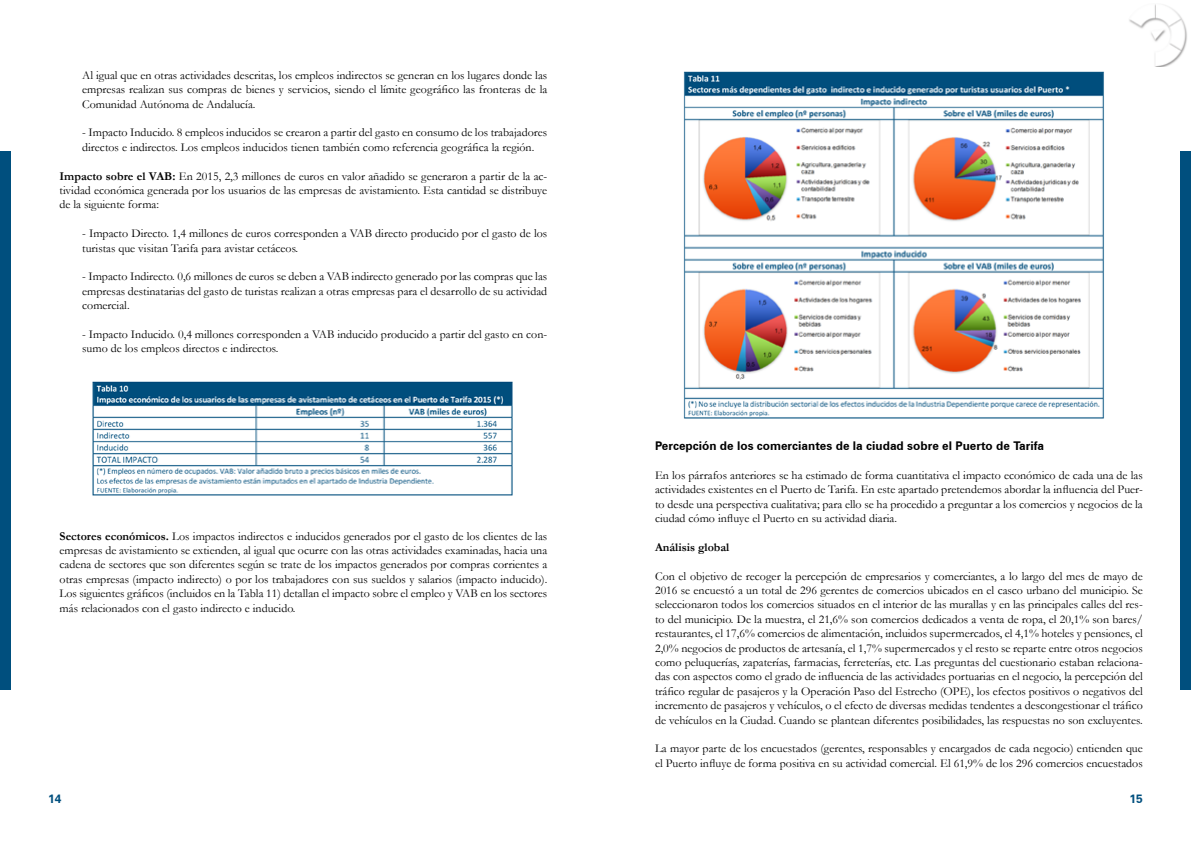
<style>
.page{position:relative;width:1191px;height:842px;background:#fff}
.page>*{position:absolute;margin:0;border:0;box-sizing:border-box;transform-origin:0 0}
.t1{font:12px/14.4px "Garamond";color:#000;text-align:justify}
.t2{font:700 12px "Zurich BT";color:#000}
.t3{font:700 12px "Garamond";color:#000}
.t4{font:700 12px "Zurich BT";color:#004f7e}
.s1{font-weight:700}
</style>
<div class="page">
<img style="left:1129px;top:4px;width:58px;height:62px">
<div style="left:0;top:152px;width:11px;height:538px;background:#004f7e"></div>
<div style="left:1180px;top:152px;width:11px;height:538px;background:#004f7e"></div>
<img style="left:92px;top:381px;width:421px;height:115px">
<img style="left:683px;top:71px;width:421px;height:347px">
<p class="t1" style="left:82px;top:67px;width:466px">Al igual que en otras actividades descritas, los empleos indirectos se generan en los lugares donde las empresas realizan sus compras de bienes y servicios, siendo el límite geográfico las fronteras de la Comunidad Autónoma de Andalucía.</p>
<p class="t1" style="left:82px;top:125px;width:466px">- Impacto Inducido. 8 empleos inducidos se crearon a partir del gasto en consumo de los trabajadores directos e indirectos. Los empleos inducidos tienen también como referencia geográfica la región.</p>
<p class="t1" style="left:60px;top:168px;width:489px"><span class="s1">Impacto sobre el VAB:</span> En 2015, 2,3 millones de euros en valor añadido se generaron a partir de la ac&shy;tividad económica generada por los usuarios de las empresas de avistamiento. Esta cantidad se distribuye de la siguiente forma:</p>
<p class="t1" style="left:82px;top:226px;width:466px">- Impacto Directo. 1,4 millones de euros corresponden a VAB directo producido por el gasto de los turistas que visitan Tarifa para avistar cetáceos.</p>
<p class="t1" style="left:82px;top:269px;width:466px">- Impacto Indirecto. 0,6 millones de euros se deben a VAB indirecto generado por las compras que las empresas destinatarias del gasto de turistas realizan a otras empresas para el desarrollo de su actividad comercial.</p>
<p class="t1" style="left:82px;top:327px;width:466px">- Impacto Inducido. 0,4 millones corresponden a VAB inducido producido a partir del gasto en con&shy;sumo de los empleos directos e indirectos.</p>
<p class="t1" style="left:60px;top:528px;width:489px"><span class="s1">Sectores económicos.</span> Los impactos indirectos e inducidos generados por el gasto de los clientes de las empresas de avistamiento se extienden, al igual que ocurre con las otras actividades examinadas, hacia una cadena de sectores que son diferentes según se trate de los impactos generados por compras corrientes a otras empresas (impacto indirecto) o por los trabajadores con sus sueldos y salarios (impacto inducido).<br>Los siguientes gráficos (incluidos en la Tabla 11) detallan el impacto sobre el empleo y VAB en los sectores más relacionados con el gasto indirecto e inducido.</p>
<p class="t2" style="left:655px;top:438px;width:391px">Percepción de los comerciantes de la ciudad sobre el Puerto de Tarifa</p>
<p class="t1" style="left:655px;top:467px;width:489px">En los párrafos anteriores se ha estimado de forma cuantitativa el impacto económico de cada una de las actividades existentes en el Puerto de Tarifa. En este apartado pretendemos abordar la influencia del Puer&shy;to desde una perspectiva cualitativa; para ello se ha procedido a preguntar a los comercios y negocios de la ciudad cómo influye el Puerto en su actividad diaria.</p>
<p class="t3" style="left:655px;top:539px;width:76px">Análisis global</p>
<p class="t1" style="left:655px;top:568px;width:489px">Con el objetivo de recoger la percepción de empresarios y comerciantes, a lo largo del mes de mayo de 2016 se encuestó a un total de 296 gerentes de comercios ubicados en el casco urbano del municipio. Se seleccionaron todos los comercios situados en el interior de las murallas y en las principales calles del res&shy;to del municipio. De la muestra, el 21,6% son comercios dedicados a venta de ropa, el 20,1% son bares/ restaurantes, el 17,6% comercios de alimentación, incluidos supermercados, el 4,1% hoteles y pensiones, el 2,0% negocios de productos de artesanía, el 1,7% supermercados y el resto se reparte entre otros negocios como peluquerías, zapaterías, farmacias, ferreterías, etc. Las preguntas del cuestionario estaban relaciona&shy;das con aspectos como el grado de influencia de las actividades portuarias en el negocio, la percepción del tráfico regular de pasajeros y la Operación Paso del Estrecho (OPE), los efectos positivos o negativos del incremento de pasajeros y vehículos, o el efecto de diversas medidas tendentes a descongestionar el tráfico de vehículos en la Ciudad. Cuando se plantean diferentes posibilidades, las respuestas no son excluyentes.</p>
<p class="t1" style="left:655px;top:741px;width:489px">La mayor parte de los encuestados (gerentes, responsables y encargados de cada negocio) entienden que el Puerto influye de forma positiva en su actividad comercial. El 61,9% de los 296 comercios encuestados</p>
<p class="t4" style="left:48px;top:791px;width:15px">14</p>
<p class="t4" style="left:1129px;top:791px;width:15px">15</p>
</div>
